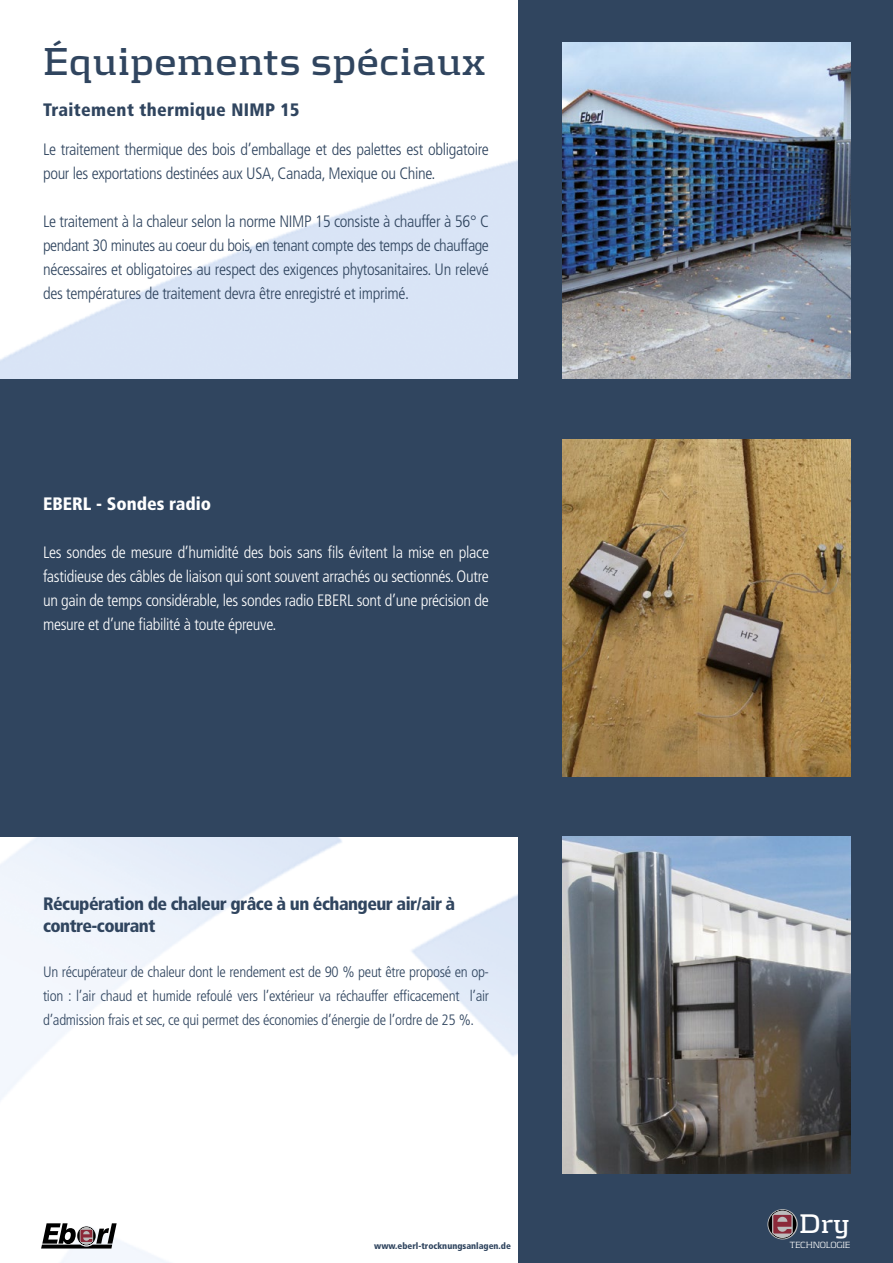
<style>
.page{position:relative;width:893px;height:1263px;background:#fff}
.page>*{position:absolute;margin:0;border:0;box-sizing:border-box;transform-origin:0 0}
.t1{font:700 40.5px "Kontrapunkt";color:#30455f}
.t2{font:700 28.05px "Kontrapunkt";color:#fff}
.t3{font:900 condensed 18px/21.6px "Frutiger";letter-spacing:-.03em;color:#30455f}
.t4{font:900 condensed 18px "Frutiger";letter-spacing:.02em;color:#30455f}
.t5{font:900 condensed 18px "Frutiger";color:#fff}
.t6{font:300 condensed 16.5px/24px "Frutiger";letter-spacing:-.02em;color:#30455f}
.t7{font:300 condensed 16.5px/24px "Frutiger";letter-spacing:-.02em;color:#fff;text-align:justify}
.t8{font:300 condensed 15px/24px "Frutiger";letter-spacing:-.02em;color:#30455f;text-align:justify}
.t9{font:300 9.3px "Kontrapunkt";letter-spacing:-.035em;color:#fff}
.t10{font:900 condensed 9px "Frutiger";color:#30455f}
</style>
<div class="page">
<img style="left:0;top:0;width:519px;height:1263px">
<div style="left:0;top:379px;width:893px;height:457px;background:#30455f"></div>
<div style="left:519px;top:0;width:374px;height:1263px;background:#30455f"></div>
<img style="left:563px;top:43px;width:287px;height:336px">
<img style="left:563px;top:440px;width:287px;height:336px">
<img style="left:563px;top:836px;width:287px;height:338px">
<svg style="left:767px;top:1209px;width:31px;height:30px"></svg>
<svg style="left:768px;top:1210px;width:28px;height:28px"></svg>
<svg style="left:41px;top:1223px;width:76px;height:25px"></svg>
<h1 class="t1" style="left:43px;top:38px;width:445px">Équipements spéciaux</h1>
<p class="t4" style="left:43px;top:98px;width:258px">Traitement thermique NIMP 15</p>
<p class="t6" style="left:43px;top:137px;width:447px">Le traitement thermique des bois d’emballage et des palettes est obligatoire pour les exportations destinées aux USA, Canada, Mexique ou Chine.</p>
<p class="t6" style="left:43px;top:209px;width:447px;text-align:justify">Le traitement à la chaleur selon la norme NIMP 15 consiste à chauffer à 56° C pendant 30 minutes au coeur du bois, en tenant compte des temps de chauffage nécessaires et obligatoires au respect des exigences phytosanitaires. Un relevé des températures de traitement devra être enregistré et imprimé.</p>
<p class="t5" style="left:43px;top:493px;width:170px">EBERL - Sondes radio</p>
<p class="t7" style="left:43px;top:540px;width:447px">Les sondes de mesure d’humidité des bois sans fils évitent la mise en place fastidieuse des câbles de liaison qui sont souvent arrachés ou sectionnés. Outre un gain de temps considérable, les sondes radio EBERL sont d’une précision de mesure et d’une fiabilité à toute épreuve.</p>
<p class="t3" style="left:43px;top:893px;width:414px">Récupération de chaleur grâce à un échangeur air/air à contre-courant</p>
<p class="t8" style="left:43px;top:960px;width:448px">Un récupérateur de chaleur dont le rendement est de 90 % peut être proposé en op&shy;tion : l’air chaud et humide refoulé vers l’extérieur va réchauffer efficacement l’air d’admission frais et sec, ce qui permet des économies d’énergie de l’ordre de 25 %.</p>
<h2 class="t2" style="left:799px;top:1207px;width:52px">Dry</h2>
<p class="t10" style="left:374px;top:1240px;width:138px">www.eberl-trocknungsanlagen.de</p>
<p class="t9" style="left:790px;top:1239px;width:62px">TECHNOLOGIE</p>
</div>
